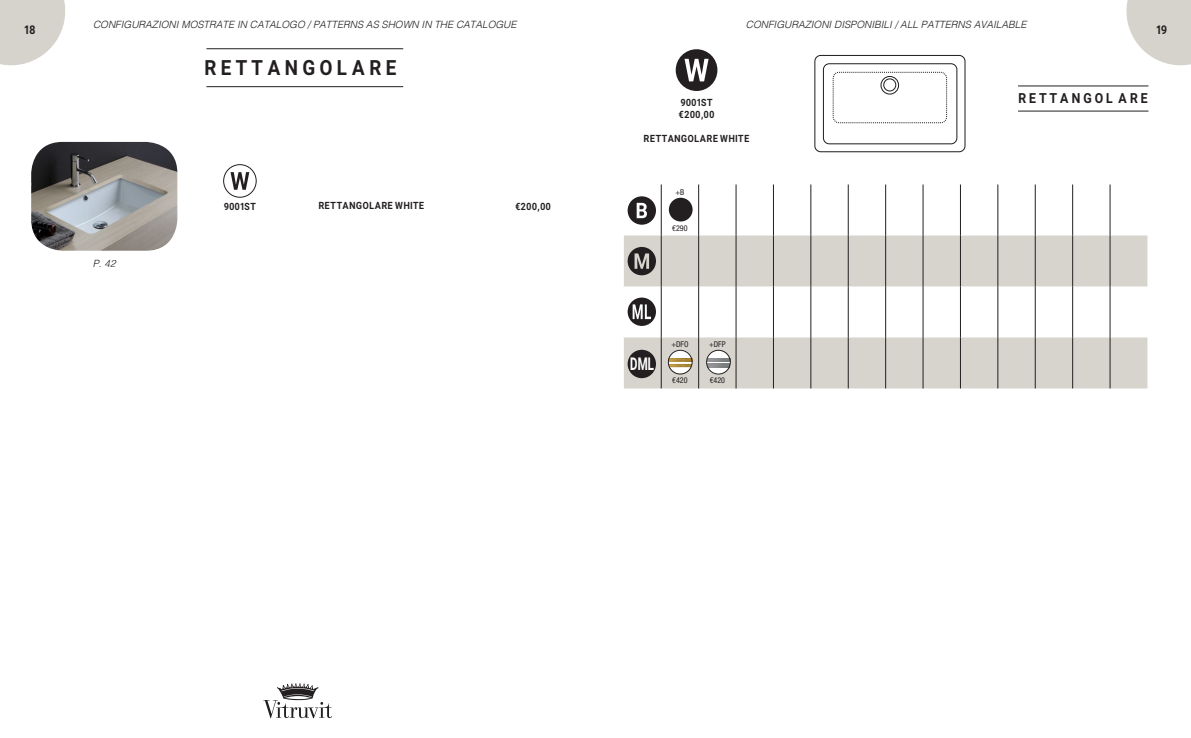
<style>
.page{position:relative;width:1191px;height:738px;background:#fff}
.page>*{position:absolute;margin:0;border:0;box-sizing:border-box;transform-origin:0 0}
.t1{font:20.9px "Asimov Nar";color:#231f20}
.t2{font:17.6px "Asimov Nar";color:#fff;scale:.74 1}
.t3{font:13.9px "Asimov Nar";color:#231f20}
.t4{font:12px "Asimov Nar";color:#231f20}
.t5{font:italic 300 10px "Helvetica";color:#231f20}
.t6{font:10px/12px "Asimov Nar";color:#231f20}
.t7{font:condensed 8px "Helvetica Neue LT Std";color:#231f20}
</style>
<div class="page">
<svg style="left:0;top:0;width:65px;height:65px;background:#dbd9d3"></svg>
<svg style="left:1126px;top:0;width:65px;height:65px"></svg>
<hr style="left:206px;top:48px;width:197px;height:1px;background:#231f20">
<hr style="left:206px;top:86px;width:197px;height:1px;background:#231f20">
<img style="left:31px;top:142px;width:146px;height:108px">
<svg style="left:263px;top:683px;width:69px;height:34px"></svg>
<svg style="left:675px;top:49px;width:42px;height:42px"></svg>
<hr style="left:1018px;top:86px;width:130px;height:1px;background:#231f20">
<hr style="left:1018px;top:111px;width:130px;height:1px;background:#231f20">
<div style="left:223px;top:164px;width:34px;height:33px;border:1px solid #231f20;border-radius:50%"></div>
<svg style="left:230px;top:172px;width:19px;height:18px"></svg>
<div style="left:814px;top:55px;width:151px;height:97px;border:1px solid #1d1d1b;border-radius:6px"></div>
<div style="left:823px;top:63px;width:134px;height:81px;border:1px solid #1d1d1b;border-radius:6px"></div>
<div style="left:833px;top:72px;width:113px;height:51px;border:1px dashed #1d1d1b;border-radius:6px"></div>
<div style="left:880px;top:76px;width:18px;height:18px;border:1px solid #1d1d1b;border-radius:50%"></div>
<div style="left:883px;top:79px;width:13px;height:12px;border:1px solid #1d1d1b;border-radius:50%"></div>
<svg style="left:624px;top:235px;width:523px;height:153px;fill:#d6d4cd"></svg>
<hr style="left:661px;top:184px;width:1px;height:51px;background:#231f20">
<hr style="left:698px;top:184px;width:1px;height:51px;background:#231f20">
<hr style="left:736px;top:184px;width:1px;height:51px;background:#231f20">
<hr style="left:773px;top:184px;width:1px;height:51px;background:#231f20">
<hr style="left:810px;top:184px;width:1px;height:51px;background:#231f20">
<hr style="left:848px;top:184px;width:1px;height:51px;background:#231f20">
<hr style="left:885px;top:184px;width:1px;height:51px;background:#231f20">
<hr style="left:923px;top:184px;width:1px;height:51px;background:#231f20">
<hr style="left:960px;top:184px;width:1px;height:51px;background:#231f20">
<hr style="left:997px;top:184px;width:1px;height:51px;background:#231f20">
<hr style="left:1035px;top:184px;width:1px;height:51px;background:#231f20">
<hr style="left:1072px;top:184px;width:1px;height:51px;background:#231f20">
<hr style="left:1109px;top:184px;width:1px;height:51px;background:#231f20">
<hr style="left:661px;top:235px;width:1px;height:51px;background:#231f20">
<hr style="left:698px;top:235px;width:1px;height:51px;background:#231f20">
<hr style="left:736px;top:235px;width:1px;height:51px;background:#231f20">
<hr style="left:773px;top:235px;width:1px;height:51px;background:#231f20">
<hr style="left:810px;top:235px;width:1px;height:51px;background:#231f20">
<hr style="left:848px;top:235px;width:1px;height:51px;background:#231f20">
<hr style="left:885px;top:235px;width:1px;height:51px;background:#231f20">
<hr style="left:923px;top:235px;width:1px;height:51px;background:#231f20">
<hr style="left:960px;top:235px;width:1px;height:51px;background:#231f20">
<hr style="left:997px;top:235px;width:1px;height:51px;background:#231f20">
<hr style="left:1035px;top:235px;width:1px;height:51px;background:#231f20">
<hr style="left:1072px;top:235px;width:1px;height:51px;background:#231f20">
<hr style="left:1109px;top:235px;width:1px;height:51px;background:#231f20">
<hr style="left:661px;top:286px;width:1px;height:51px;background:#231f20">
<hr style="left:698px;top:286px;width:1px;height:51px;background:#231f20">
<hr style="left:736px;top:286px;width:1px;height:51px;background:#231f20">
<hr style="left:773px;top:286px;width:1px;height:51px;background:#231f20">
<hr style="left:810px;top:286px;width:1px;height:51px;background:#231f20">
<hr style="left:848px;top:286px;width:1px;height:51px;background:#231f20">
<hr style="left:885px;top:286px;width:1px;height:51px;background:#231f20">
<hr style="left:923px;top:286px;width:1px;height:51px;background:#231f20">
<hr style="left:960px;top:286px;width:1px;height:51px;background:#231f20">
<hr style="left:997px;top:286px;width:1px;height:51px;background:#231f20">
<hr style="left:1035px;top:286px;width:1px;height:51px;background:#231f20">
<hr style="left:1072px;top:286px;width:1px;height:51px;background:#231f20">
<hr style="left:1109px;top:286px;width:1px;height:51px;background:#231f20">
<hr style="left:661px;top:337px;width:1px;height:51px;background:#231f20">
<hr style="left:698px;top:337px;width:1px;height:51px;background:#231f20">
<hr style="left:736px;top:337px;width:1px;height:51px;background:#231f20">
<hr style="left:773px;top:337px;width:1px;height:51px;background:#231f20">
<hr style="left:810px;top:337px;width:1px;height:51px;background:#231f20">
<hr style="left:848px;top:337px;width:1px;height:51px;background:#231f20">
<hr style="left:885px;top:337px;width:1px;height:51px;background:#231f20">
<hr style="left:923px;top:337px;width:1px;height:51px;background:#231f20">
<hr style="left:960px;top:337px;width:1px;height:51px;background:#231f20">
<hr style="left:997px;top:337px;width:1px;height:51px;background:#231f20">
<hr style="left:1035px;top:337px;width:1px;height:51px;background:#231f20">
<hr style="left:1072px;top:337px;width:1px;height:51px;background:#231f20">
<hr style="left:1109px;top:337px;width:1px;height:51px;background:#231f20">
<svg style="left:627px;top:196px;width:29px;height:28px"></svg>
<svg style="left:627px;top:247px;width:29px;height:28px"></svg>
<svg style="left:627px;top:297px;width:29px;height:29px"></svg>
<div style="left:627px;top:349px;width:29px;height:29px;background:#231f20;border-radius:50%"></div>
<div style="left:669px;top:197px;width:23px;height:24px;background:#231f20;border-radius:50%"></div>
<svg style="left:668px;top:350px;width:24px;height:24px"></svg>
<div style="left:668px;top:349px;width:24px;height:25px;border:1px solid #231f20;border-radius:50%"></div>
<svg style="left:706px;top:350px;width:24px;height:24px"></svg>
<div style="left:706px;top:349px;width:25px;height:25px;border:1px solid #231f20;border-radius:50%"></div>
<p class="t5" style="left:93px;top:16px;width:425px">CONFIGURAZIONI MOSTRATE IN CATALOGO / PATTERNS AS SHOWN IN THE CATALOGUE</p>
<p class="t5" style="left:746px;top:16px;width:282px">CONFIGURAZIONI DISPONIBILI / ALL PATTERNS AVAILABLE</p>
<h1 class="t1" style="left:204px;top:53px;width:195px">R E T T A N G O L A R E</h1>
<p class="t4" style="left:24px;top:21px;width:13px">18</p>
<p class="t4" style="left:1156px;top:21px;width:13px">19</p>
<p class="t5" style="left:93px;top:254px;width:24px">P. 42</p>
<p class="t6" style="left:224px;top:200px;width:34px">9001ST</p>
<p class="t6" style="left:318px;top:199px;width:108px">RETTANGOLARE WHITE</p>
<p class="t6" style="left:515px;top:200px;width:37px">€200,00</p>
<p class="t6" style="left:678px;top:96px;width:37px">9001ST €200,00</p>
<p class="t6" style="left:643px;top:132px;width:108px">RETTANGOLARE WHITE</p>
<p class="t7" style="left:675px;top:188px;width:10px">+B</p>
<p class="t7" style="left:672px;top:224px;width:17px">€290</p>
<h2 class="t2" style="left:630px;top:351px;width:34px">DML</h2>
<p class="t7" style="left:671px;top:339px;width:19px">+DFO</p>
<p class="t7" style="left:672px;top:375px;width:17px">€420</p>
<p class="t7" style="left:709px;top:339px;width:18px">+DFP</p>
<p class="t7" style="left:709px;top:375px;width:17px">€420</p>
<h3 class="t3" style="left:1018px;top:89px;width:132px">R E T T A N G O L A R E</h3>
</div>
